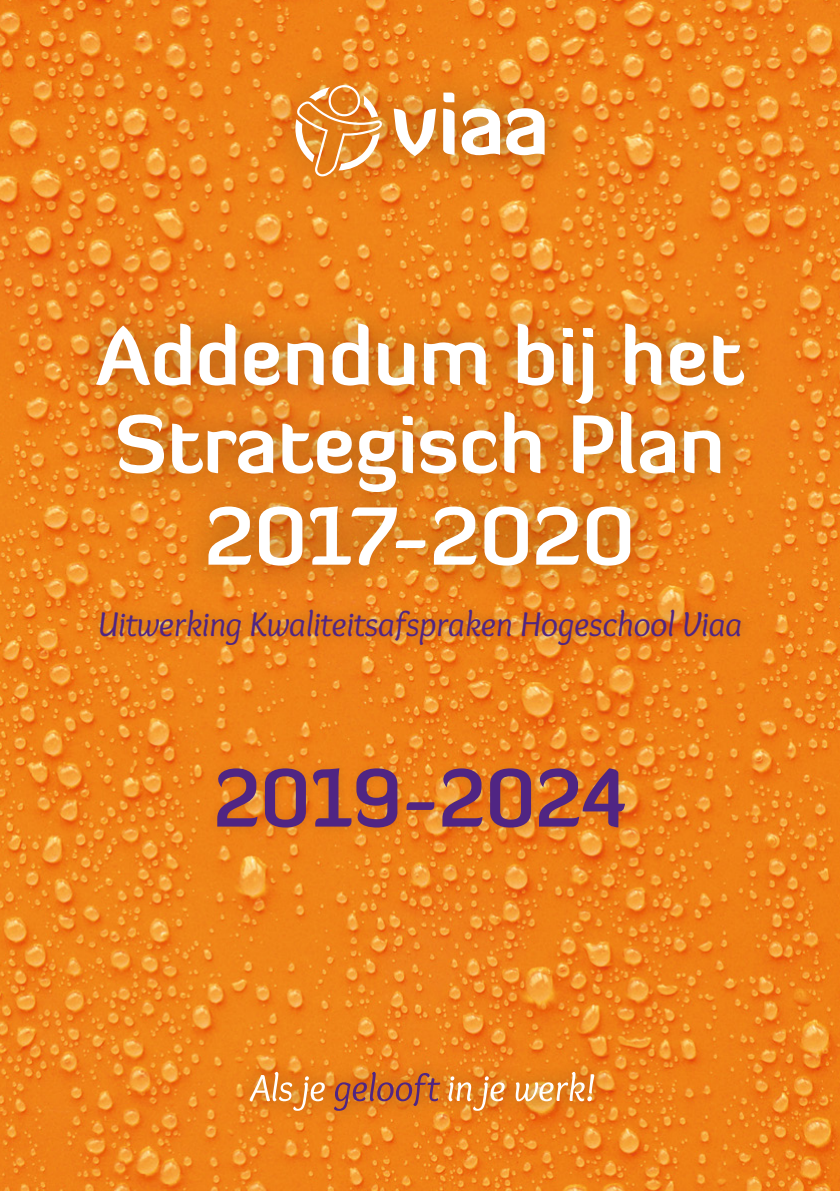
<style>
.page{position:relative;width:840px;height:1191px;background:#fff}
.page>*{position:absolute;margin:0;border:0;box-sizing:border-box;transform-origin:0 0}
.t1{font:700 80px/90px "Diavlo";color:#fff;text-align:center}
.t2{font:700 80px "Diavlo";color:#502583;scale:.94 1}
.t3{font:italic 35.6px "Overlock";color:#502583}
</style>
<div class="page">
<img style="left:0;top:0;width:839px;height:1191px">
<div style="left:67px;top:294px;width:705px;height:302px;background:#000;opacity:.3"></div>
<div style="left:207px;top:759px;width:426px;height:79px;background:#000;opacity:.1"></div>
<div style="left:89px;top:598px;width:661px;height:57px;background:#000;opacity:.2"></div>
<div style="left:264px;top:55px;width:311px;height:151px;background:#000;opacity:.3"></div>
<svg style="left:295px;top:85px;width:87px;height:91px"></svg>
<svg style="left:393px;top:109px;width:43px;height:47px"></svg>
<svg style="left:443px;top:93px;width:11px;height:62px"></svg>
<svg style="left:461px;top:108px;width:39px;height:47px"></svg>
<svg style="left:506px;top:108px;width:38px;height:47px"></svg>
<div style="left:232px;top:1055px;width:379px;height:73px;background:#000;opacity:.3"></div>
<svg style="left:448px;top:1071px;width:146px;height:39px;background:#e99544"></svg>
<svg style="left:334px;top:1071px;width:106px;height:39px;background:#c5692d"></svg>
<svg style="left:249px;top:1071px;width:75px;height:39px;background:#e89444"></svg>
<h1 class="t1" style="left:96px;top:310px;width:649px">Addendum bij het<br>Strategisch Plan<br>2017-2020</h1>
<p class="t3" style="left:97px;top:604px;width:646px">Uitwerking Kwaliteitsafspraken Hogeschool Viaa</p>
<h1 class="t2" style="left:214px;top:747px;width:440px">2019-2024</h1>
</div>
